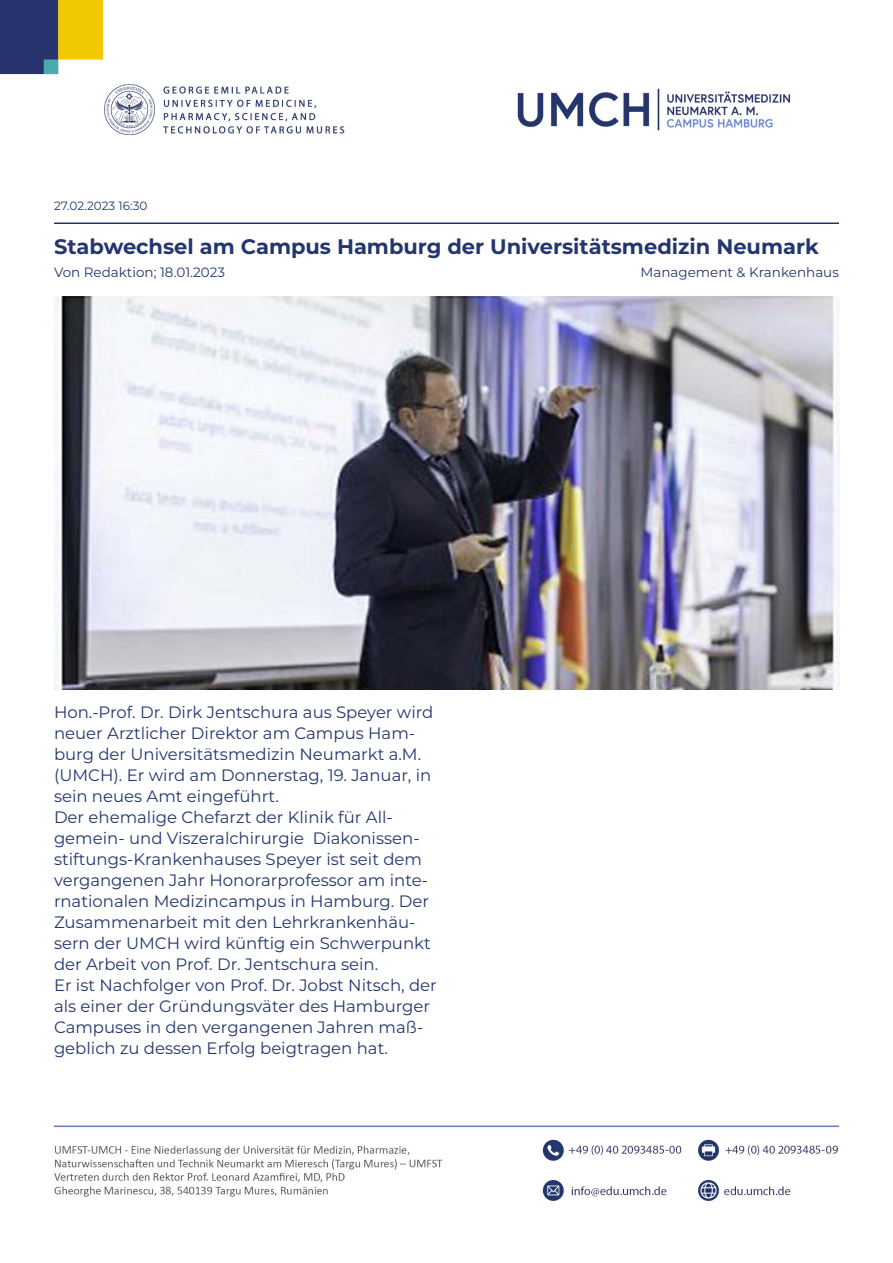
<style>
.page{position:relative;width:893px;height:1263px;background:#fff}
.page>*{position:absolute;margin:0;border:0;box-sizing:border-box;transform-origin:0 0}
.t1{font:700 21px "Montserrat";color:#24366e}
.t2{font:16.5px/21px "Montserrat";color:#24366e}
.t3{font:13.5px "Montserrat";color:#24366e}
.t4{font:12px "Montserrat";color:#24366e}
</style>
<div class="page">
<img style="left:0;top:0;width:840px;height:1201px">
<hr style="left:54px;top:222px;width:785px;height:2px;background:#24366e">
<img style="left:54px;top:296px;width:786px;height:394px">
<p class="t4" style="left:54px;top:198px;width:95px">27.02.2023 16:30</p>
<p class="t1" style="left:54px;top:232px;width:766px">Stabwechsel am Campus Hamburg der Universitätsmedizin Neumark</p>
<p class="t3" style="left:54px;top:263px;width:173px">Von Redaktion; 18.01.2023</p>
<p class="t3" style="left:641px;top:263px;width:200px">Management &amp; Krankenhaus</p>
<p class="t2" style="left:54px;top:701px;width:384px">Hon.-Prof. Dr. Dirk Jentschura aus Speyer wird neuer Arztlicher Direktor am Campus Ham&shy;burg der Universitätsmedizin Neumarkt a.M. (UMCH). Er wird am Donnerstag, 19. Januar, in sein neues Amt eingeführt.<br>Der ehemalige Chefarzt der Klinik für All&shy;gemein- und Viszeralchirurgie Diakonissen&shy;stiftungs-Krankenhauses Speyer ist seit dem vergangenen Jahr Honorarprofessor am inte&shy;rnationalen Medizincampus in Hamburg. Der Zusammenarbeit mit den Lehrkrankenhäu&shy;sern der UMCH wird künftig ein Schwerpunkt der Arbeit von Prof. Dr. Jentschura sein.<br>Er ist Nachfolger von Prof. Dr. Jobst Nitsch, der als einer der Gründungsväter des Hamburger Campuses in den vergangenen Jahren maß&shy;geblich zu dessen Erfolg beigtragen hat.</p>
</div>
